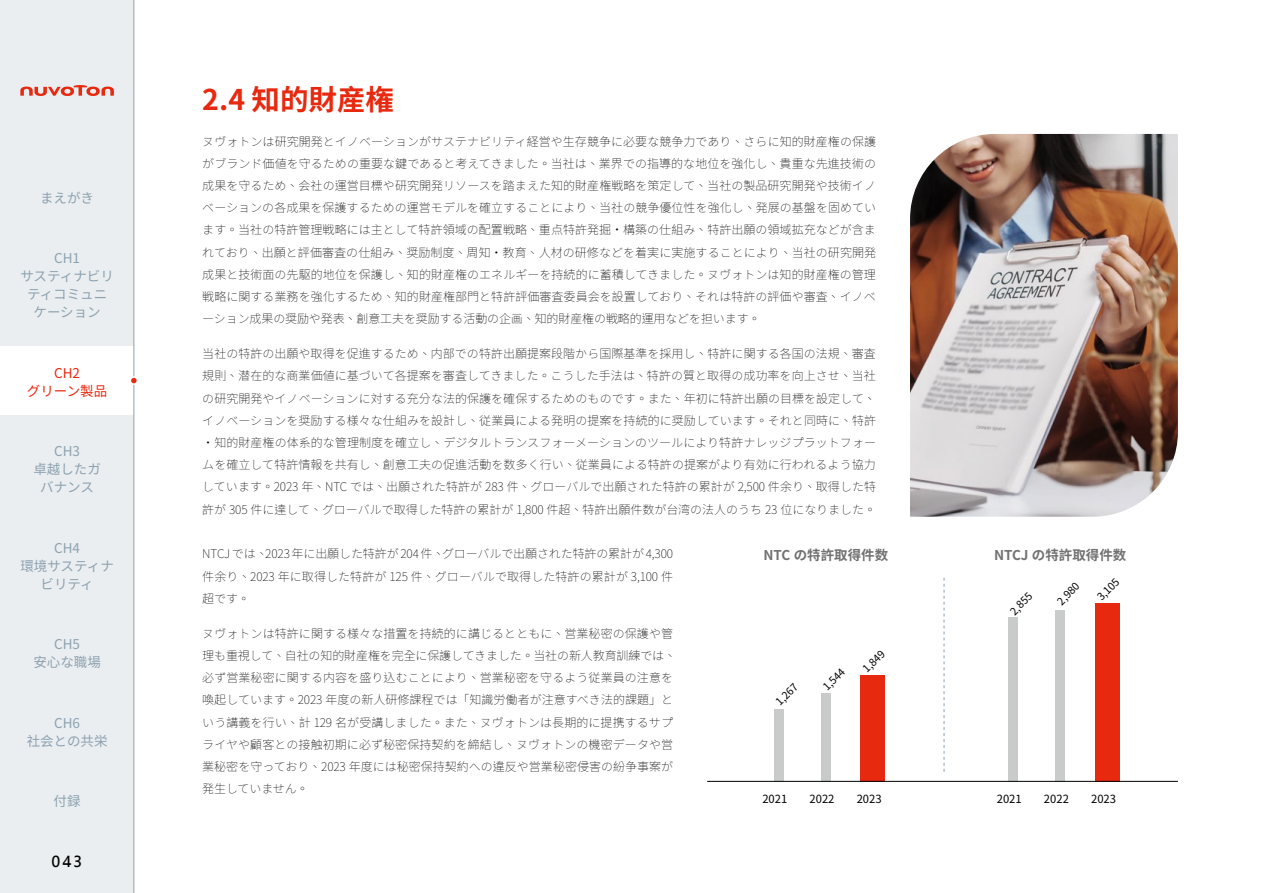
<style>
.page{position:relative;width:1263px;height:893px;background:#fff}
.page>*{position:absolute;margin:0;border:0;box-sizing:border-box;transform-origin:0 0}
._0_0標題{font:700 28.5px "Noto Sans CJ Ktc";color:#e7290f}
.t1{font:15px "Microsoft Jheng Hei UI Bold";color:#000}
.t2{font:13.5px/18px "Noto Sans CJ Ktc";color:#8da2b0;text-align:center}
.方塊標題{font:700 13.5px "Noto Sans CJ Ktc";color:#727171}
.t3{font:13.5px/18px "Noto Sans CJ Ktc";color:#e7290f;text-align:center}
.內文{font:100 12px/22.2px "Noto Sans CJ Ktc";color:#000;text-align:justify}
.方塊內文{font:11.25px "Noto Sans CJ Ktc";color:#000}
.圖表數字{font:10.5px "Noto Sans CJ Ktc";color:#000}
</style>
<div class="page">
<svg style="left:944px;top:578px;width:1px;height:194px"></svg>
<div style="left:774px;top:709px;width:9px;height:73px;background:#c9caca"></div>
<div style="left:821px;top:693px;width:10px;height:89px;background:#c9caca"></div>
<div style="left:861px;top:675px;width:24px;height:107px;background:#e7290f"></div>
<div style="left:1008px;top:618px;width:10px;height:164px;background:#c9caca"></div>
<div style="left:1055px;top:610px;width:10px;height:172px;background:#c9caca"></div>
<div style="left:1095px;top:603px;width:24px;height:179px;background:#e7290f"></div>
<hr style="left:707px;top:781px;width:471px;height:1px;background:#000">
<img style="left:910px;top:134px;width:268px;height:383px">
<svg style="left:0;top:0;width:134px;height:893px;background:#ebeef1"></svg>
<div style="left:130px;top:377px;width:7px;height:7px;background:#e7290f;border-radius:50%"></div>
<div style="left:130px;top:376px;width:8px;height:9px;border:2px solid #fff;border-radius:50%"></div>
<svg style="left:20px;top:85px;width:94px;height:11px"></svg>
<p class="t2" style="left:40px;top:189px;width:56px">まえがき</p>
<p class="t2" style="left:20px;top:249px;width:95px">CH1<br>サスティナビリティコミュニケーション</p>
<p class="t3" style="left:27px;top:364px;width:82px">CH2<br>グリーン製品</p>
<p class="t2" style="left:33px;top:443px;width:69px">CH3<br>卓越したガバナンス</p>
<p class="t2" style="left:20px;top:539px;width:95px">CH4<br>環境サスティナビリティ</p>
<p class="t2" style="left:33px;top:636px;width:69px">CH5<br>安心な職場</p>
<p class="t2" style="left:27px;top:714px;width:82px">CH6<br>社会との共栄</p>
<p class="t2" style="left:54px;top:793px;width:28px">付録</p>
<p class="t1" style="left:51px;top:852px;width:33px">043</p>
<p class="_0_0標題" style="left:202px;top:84px;width:193px">2.4 知的財産権</p>
<p class="內文" style="left:202px;top:130px;width:675px">ヌヴォトンは研究開発とイノベーションがサステナビリティ経営や生存競争に必要な競争力であり、さらに知的財産権の保護がブランド価値を守るための重要な鍵であると考えてきました。当社は、業界での指導的な地位を強化し、貴重な先進技術の成果を守るため、会社の運営目標や研究開発リソースを踏まえた知的財産権戦略を策定して、当社の製品研究開発や技術イノベーションの各成果を保護するための運営モデルを確立することにより、当社の競争優位性を強化し、発展の基盤を固めています。当社の特許管理戦略には主として特許領域の配置戦略、重点特許発掘・構築の仕組み、特許出願の領域拡充などが含まれており、出願と評価審査の仕組み、奨励制度、周知・教育、人材の研修などを着実に実施することにより、当社の研究開発成果と技術面の先駆的地位を保護し、知的財産権のエネルギーを持続的に蓄積してきました。ヌヴォトンは知的財産権の管理戦略に関する業務を強化するため、知的財産権部門と特許評価審査委員会を設置しており、それは特許の評価や審査、イノベーション成果の奨励や発表、創意工夫を奨励する活動の企画、知的財産権の戦略的運用などを担います。</p>
<p class="內文" style="left:202px;top:343px;width:675px">当社の特許の出願や取得を促進するため、内部での特許出願提案段階から国際基準を採用し、特許に関する各国の法規、審査規則、潜在的な商業価値に基づいて各提案を審査してきました。こうした手法は、特許の質と取得の成功率を向上させ、当社の研究開発やイノベーションに対する充分な法的保護を確保するためのものです。また、年初に特許出願の目標を設定して、イノベーションを奨励する様々な仕組みを設計し、従業員による発明の提案を持続的に奨励しています。それと同時に、特許・知的財産権の体系的な管理制度を確立し、デジタルトランスフォーメーションのツールにより特許ナレッジプラットフォームを確立して特許情報を共有し、創意工夫の促進活動を数多く行い、従業員による特許の提案がより有効に行われるよう協力しています。2023 年、NTC では、出願された特許が 283 件、グローバルで出願された特許の累計が 2,500 件余り、取得した特許が 305 件に達して、グローバルで取得した特許の累計が 1,800 件超、特許出願件数が台湾の法人のうち 23 位になりました。</p>
<p class="方塊標題" style="left:763px;top:547px;width:126px">NTC の特許取得件数</p>
<p class="方塊標題" style="left:994px;top:547px;width:134px">NTCJ の特許取得件数</p>
<p class="內文" style="left:202px;top:543px;width:472px">NTCJ では、2023 年に出願した特許が 204 件、グローバルで出願された特許の累計が 4,300件余り、2023 年に取得した特許が 125 件、グローバルで取得した特許の累計が 3,100 件超です。</p>
<p class="內文" style="left:202px;top:623px;width:475px;text-align:left">ヌヴォトンは特許に関する様々な措置を持続的に講じるとともに、営業秘密の保護や管理も重視して、自社の知的財産権を完全に保護してきました。当社の新人教育訓練では、必ず営業秘密に関する内容を盛り込むことにより、営業秘密を守るよう従業員の注意を喚起しています。2023 年度の新人研修課程では「知識労働者が注意すべき法的課題」という講義を行い、計 129 名が受講しました。また、ヌヴォトンは長期的に提携するサプライヤや顧客との接触初期に必ず秘密保持契約を締結し、ヌヴォトンの機密データや営業秘密を守っており、2023 年度には秘密保持契約への違反や営業秘密侵害の紛争事案が発生していません。</p>
<p class="圖表數字" style="left:1008px;top:609px;width:28px;rotate:-45deg">2,855</p>
<p class="圖表數字" style="left:1055px;top:599px;width:28px;rotate:-45deg">2,980</p>
<p class="圖表數字" style="left:1095px;top:594px;width:28px;rotate:-45deg">3,105</p>
<p class="圖表數字" style="left:860px;top:667px;width:28px;rotate:-45deg">1,849</p>
<p class="圖表數字" style="left:820px;top:684px;width:28px;rotate:-45deg">1,544</p>
<p class="圖表數字" style="left:773px;top:699px;width:28px;rotate:-45deg">1,267</p>
<p class="方塊內文" style="left:762px;top:793px;width:26px">2021</p>
<p class="方塊內文" style="left:809px;top:793px;width:26px">2022</p>
<p class="方塊內文" style="left:857px;top:793px;width:26px">2023</p>
<p class="方塊內文" style="left:997px;top:793px;width:26px">2021</p>
<p class="方塊內文" style="left:1044px;top:793px;width:26px">2022</p>
<p class="方塊內文" style="left:1091px;top:793px;width:26px">2023</p>
</div>
